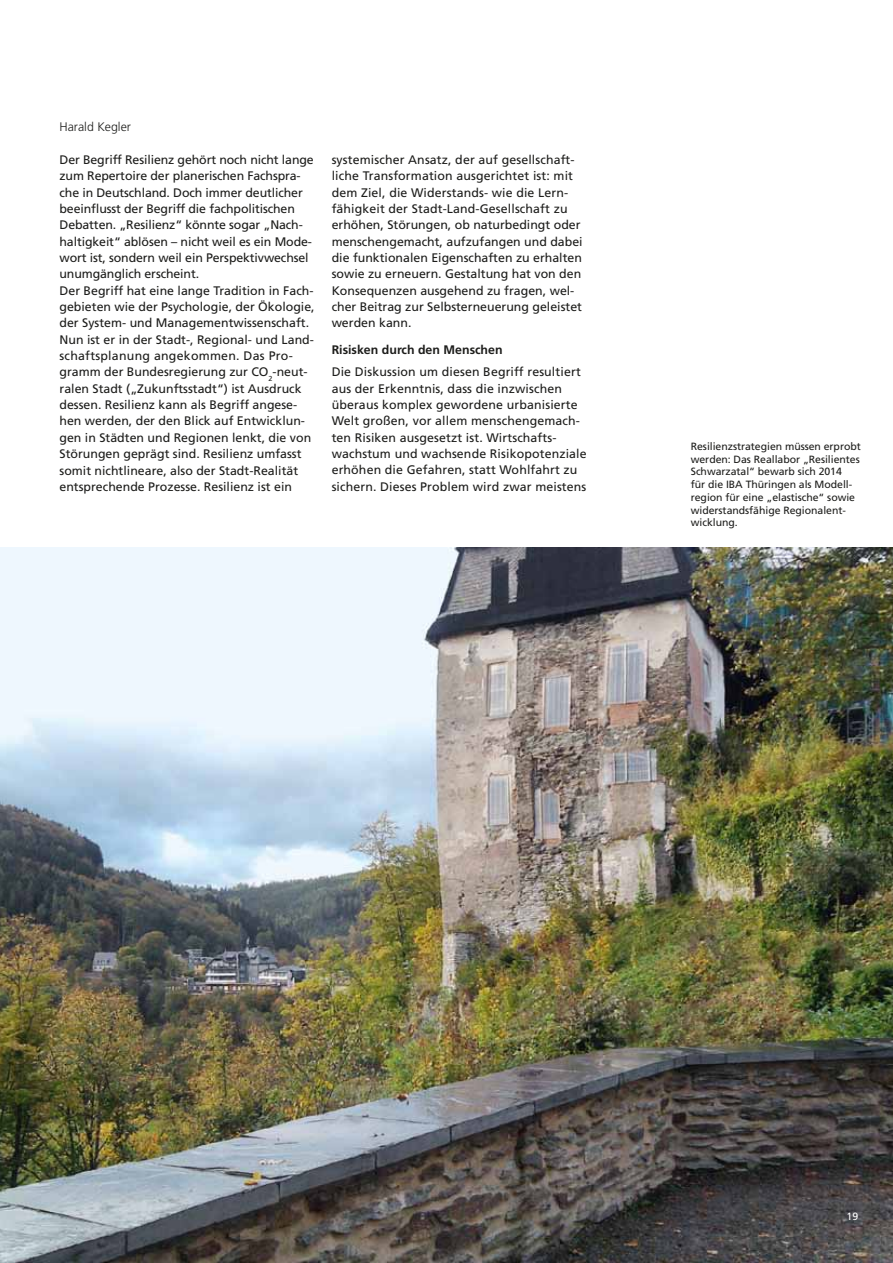
<style>
.page{position:relative;width:893px;height:1263px;background:#fff}
.page>*{position:absolute;margin:0;border:0;box-sizing:border-box;transform-origin:0 0}
.t1{font:12.3px/16.4px "Frutiger";color:#1d1d1b}
.t2{font:700 12.3px "Frutiger";color:#1d1d1b}
.t3{font:300 12.3px "Frutiger";color:#1d1d1b}
.t4{font:10.5px/12.8px "Frutiger";letter-spacing:-.005em;color:#1d1d1b}
.t5{font:10.5px "Frutiger";color:#fff}
</style>
<div class="page">
<img style="left:0;top:548px;width:893px;height:715px">
<p class="t3" style="left:60px;top:120px;width:73px">Harald Kegler</p>
<p class="t1" style="left:60px;top:151px;width:257px">Der Begriff Resilienz gehört noch nicht lange zum Repertoire der planerischen Fachspra&shy;che in Deutschland. Doch immer deutlicher beeinflusst der Begriff die fachpolitischen Debatten. „Resilienz“ könnte sogar „Nach&shy;haltigkeit“ ablösen – nicht weil es ein Mode&shy;wort ist, sondern weil ein Perspektivwechsel unumgänglich erscheint.<br>Der Begriff hat eine lange Tradition in Fach&shy;gebieten wie der Psychologie, der Ökologie, der System- und Managementwissenschaft.<br>Nun ist er in der Stadt-, Regional- und Land&shy;schaftsplanung angekommen. Das Pro&shy;gramm der Bundesregierung zur CO<sub>2</sub>-neut&shy;ralen Stadt („Zukunftsstadt“) ist Ausdruck dessen. Resilienz kann als Begriff angese&shy;hen werden, der den Blick auf Entwicklun&shy;gen in Städten und Regionen lenkt, die von Störungen geprägt sind. Resilienz umfasst somit nichtlineare, also der Stadt-Realität entsprechende Prozesse. Resilienz ist ein</p>
<p class="t1" style="left:332px;top:151px;width:252px">systemischer Ansatz, der auf gesellschaft&shy;liche Transformation ausgerichtet ist: mit dem Ziel, die Widerstands- wie die Lern&shy;fähigkeit der Stadt-Land-Gesellschaft zu erhöhen, Störungen, ob naturbedingt oder menschengemacht, aufzufangen und dabei die funktionalen Eigenschaften zu erhalten sowie zu erneuern. Gestaltung hat von den Konsequenzen ausgehend zu fragen, wel&shy;cher Beitrag zur Selbsterneuerung geleistet werden kann.</p>
<p class="t2" style="left:332px;top:343px;width:172px">Risisken durch den Menschen</p>
<p class="t1" style="left:332px;top:364px;width:256px">Die Diskussion um diesen Begriff resultiert aus der Erkenntnis, dass die inzwischen überaus komplex gewordene urbanisierte Welt großen, vor allem menschengemach&shy;ten Risiken ausgesetzt ist. Wirtschafts&shy;wachstum und wachsende Risikopotenziale erhöhen die Gefahren, statt Wohlfahrt zu sichern. Dieses Problem wird zwar meistens</p>
<p class="t4" style="left:691px;top:440px;width:172px">Resilienzstrategien müssen erprobt werden: Das Reallabor „Resilientes<br>Schwarzatal“ bewarb sich 2014<br>für die IBA Thüringen als Modell&shy;region für eine „elastische“ sowie widerstandsfähige Regionalent&shy;wicklung.</p>
<p class="t5" style="left:846px;top:1210px;width:13px">19</p>
</div>
